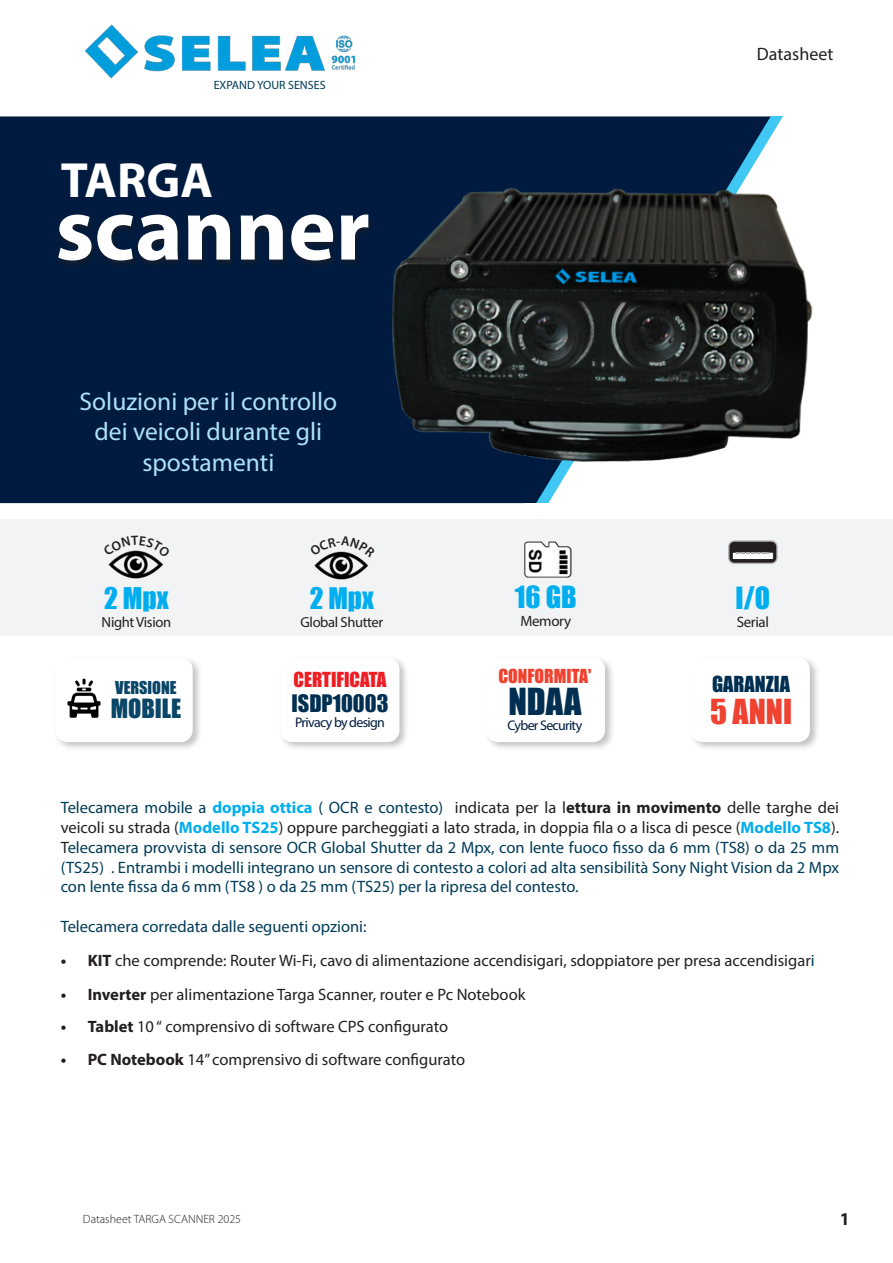
<style>
.page{position:relative;width:893px;height:1263px;background:#fff}
.page>*{position:absolute;margin:0;border:0;box-sizing:border-box;transform-origin:0 0}
.t1{font:700 90px "Myriad Pro";color:#fff}
.t2{font:700 49.65px "Myriad Pro";color:#fff}
.t3{font:34.2px "Impact";color:#002f52}
.t4{font:31.65px "Impact";color:#ef4230}
.t5{font:28.05px "Impact";color:#00aeef}
.t6{font:27.45px "Impact";color:#00aeef}
.t7{font:27.3px "Impact";color:#00aeef}
.t8{font:25.5px/30.6px "Myriad Pro";color:#ade1f9;text-align:center}
.t9{font:24.3px "Impact";color:#094667}
.t10{font:22.2px "Impact";color:#002f52}
.t11{font:20.25px "Impact";color:#002f52}
.t12{font:19.05px "Impact";color:#ee1d23}
.t13{font:18px "Myriad Pro";color:#231f20}
.t14{font:700 18px "Myriad Pro";color:#231f20}
.t15{font:17.7px "Impact";color:#ef4230}
.t16{font:16.5px/19.8px "Myriad Pro";color:#003b57;text-align:justify}
.t17{font:16.5px "Myriad Pro";color:#231f20}
.t18{font:16.2px "Impact";color:#094667}
.t19{font:15px "Myriad Pro";letter-spacing:-.025em;color:#231f20}
.t20{font:14.7px "Myriad Pro";letter-spacing:-.025em;color:#231f20}
.t21{font:14.55px "Myriad Pro";letter-spacing:-.025em;color:#231f20}
.t22{font:13.95px "Myriad Pro";letter-spacing:-.05em;color:#001b3f}
.t23{font:300 12px "Myriad Pro";color:#231f20}
.t24{font:12px "Myriad Pro";color:#003b57}
.s1{font-weight:700;color:#00aeef}
.s2{color:#231f20}
.s3{font-weight:700;color:#231f20}
.s4{font-weight:700}
.s5{color:#003b57}
</style>
<div class="page">
<img style="left:85px;top:24px;width:271px;height:55px">
<div style="left:0;top:519px;width:893px;height:117px;background:#f2f3f4"></div>
<div style="left:0;top:116px;width:523px;height:387px;background:#001b3f"></div>
<svg style="left:523px;top:116px;width:260px;height:13px;background:#0e2d50"></svg>
<div style="left:56px;top:214px;width:318px;height:55px;background:#071b38"></div>
<img style="left:293px;top:129px;width:520px;height:414px">
<div style="left:729px;top:541px;width:48px;height:22px;background:#231f20;border-radius:6px"></div>
<div style="left:728px;top:540px;width:50px;height:24px;border:1px solid #b8b9bc;border-radius:6px"></div>
<div style="left:732px;top:552px;width:41px;height:7px;background:#fff"></div>
<div style="left:732px;top:552px;width:42px;height:8px;border:1px solid #231f20"></div>
<svg style="left:737px;top:552px;width:32px;height:2px"></svg>
<img style="left:523px;top:540px;width:49px;height:38px">
<img style="left:314px;top:557px;width:55px;height:23px">
<img style="left:108px;top:557px;width:56px;height:22px">
<div style="left:278px;top:655px;width:132px;height:97px;background:#231f20;opacity:.27"></div>
<div style="left:280px;top:658px;width:119px;height:84px;background:#fff;border-radius:12px"></div>
<div style="left:484px;top:655px;width:131px;height:97px;background:#231f20;opacity:.27"></div>
<div style="left:486px;top:658px;width:119px;height:84px;background:#fff;border-radius:12px"></div>
<div style="left:689px;top:655px;width:131px;height:97px;background:#231f20;opacity:.27"></div>
<div style="left:691px;top:658px;width:119px;height:84px;background:#fff;border-radius:12px"></div>
<div style="left:53px;top:655px;width:150px;height:97px;background:#231f20;opacity:.27"></div>
<div style="left:55px;top:658px;width:138px;height:84px;background:#fff;border-radius:12px"></div>
<img style="left:67px;top:678px;width:34px;height:40px">
<svg style="left:309px;top:536px;width:66px;height:21px"></svg>
<svg style="left:117px;top:550px;width:38px;height:7px"></svg>
<p class="t24" style="left:214px;top:78px;width:113px">EXPAND YOUR SENSES</p>
<p class="t2" style="left:61px;top:148px;width:153px">TARGA</p>
<p class="t1" style="left:55px;top:171px;width:316px">scanner</p>
<p class="t8" style="left:80px;top:385px;width:259px">Soluzioni per il controllo dei veicoli durante gli spostamenti</p>
<p class="t6" style="left:104px;top:577px;width:66px">2 Mpx</p>
<p class="t20" style="left:102px;top:613px;width:71px">Night Vision</p>
<p class="t18" style="left:115px;top:675px;width:63px">VERSIONE</p>
<p class="t9" style="left:111px;top:690px;width:72px">MOBILE</p>
<p class="t7" style="left:310px;top:577px;width:65px">2 Mpx</p>
<p class="t21" style="left:301px;top:613px;width:84px">Global Shutter</p>
<p class="t12" style="left:294px;top:664px;width:94px">CERTIFICATA</p>
<p class="t10" style="left:291px;top:686px;width:98px">ISDP10003</p>
<p class="t22" style="left:295px;top:714px;width:91px">Privacy by design</p>
<p class="t5" style="left:515px;top:576px;width:63px">16 GB</p>
<p class="t19" style="left:520px;top:612px;width:52px">Memory</p>
<p class="t15" style="left:498px;top:663px;width:95px">CONFORMITA'</p>
<p class="t3" style="left:508px;top:675px;width:75px">NDAA</p>
<p class="t22" style="left:507px;top:717px;width:76px">Cyber Security</p>
<p class="t13" style="left:757px;top:42px;width:78px">Datasheet</p>
<p class="t5" style="left:736px;top:576px;width:36px">I/O</p>
<p class="t19" style="left:737px;top:612px;width:34px">Serial</p>
<p class="t11" style="left:712px;top:668px;width:79px">GARANZIA</p>
<p class="t4" style="left:710px;top:687px;width:84px">5 ANNI</p>
<p class="t16" style="left:61px;top:797px;width:780px">Telecamera mobile a <span class="s1">doppia ottica</span> ( OCR e contesto) <span class="s2">indicata per la l</span><span class="s3">ettura in movimento</span> <span class="s2">delle targhe dei veicoli su strada (</span><span class="s1">Modello TS25</span><span class="s2">) oppure parcheggiati a lato strada, in doppia fila o a lisca di pesce (</span><span class="s1">Modello TS8</span><span class="s2">).<br>T</span>elecamera provvista di sensore OCR Global Shutter da 2 Mpx, con lente fuoco fisso da 6 mm (TS8) o da 25 mm (TS25) . Entrambi i modelli integrano un sensore di contesto a colori ad alta sensibilità Sony Night Vision da 2 Mpx con lente fissa da 6 mm (TS8 ) o da 25 mm (TS25) per la ripresa del contesto.</p>
<p class="t16" style="left:61px;top:916px;width:307px">Telecamera corredata dalle seguenti opzioni:</p>
<p class="t17" style="left:61px;top:950px;width:755px"><span class="s4">• KIT</span> che comprende: Router Wi-Fi, cavo di alimentazione accendisigari, sdoppiatore per presa accendisigar<span class="s5">i</span></p>
<p class="t17" style="left:61px;top:984px;width:466px"><span class="s4">• Inverter</span> per alimentazione Targa Scanner, router e Pc Notebook</p>
<p class="t17" style="left:61px;top:1016px;width:389px"><span class="s4">• Tablet</span> 10 “ comprensivo di software CPS configurato</p>
<p class="t17" style="left:61px;top:1049px;width:406px"><span class="s4">• PC Notebook</span> 14” comprensivo di software configurato</p>
<p class="t23" style="left:83px;top:1212px;width:160px">Datasheet TARGA SCANNER 2025</p>
<p class="t14" style="left:840px;top:1208px;width:11px">1</p>
</div>
